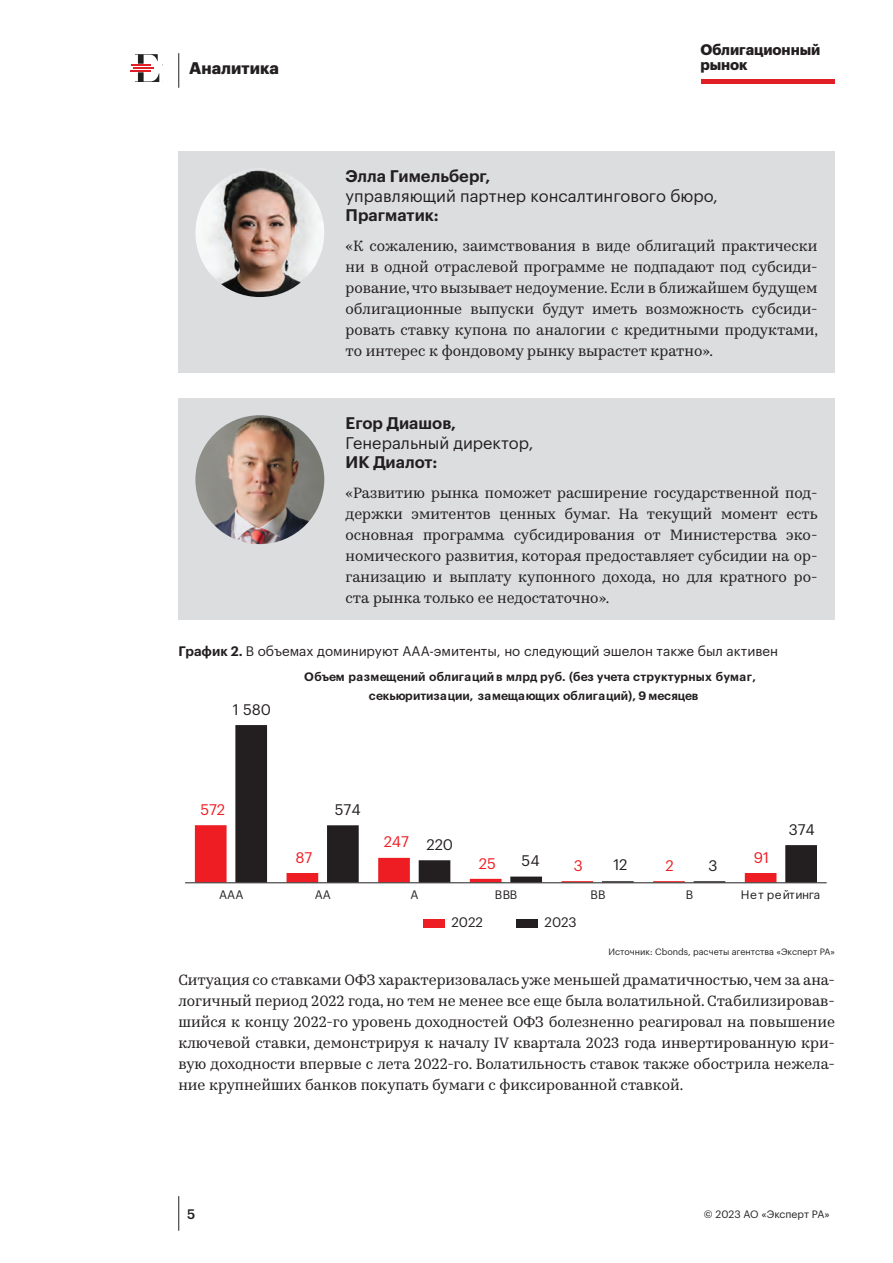
<style>
.page{position:relative;width:893px;height:1263px;background:#fff}
.page>*{position:absolute;margin:0;border:0;box-sizing:border-box;transform-origin:0 0}
.t1{font:16.5px "Graphik LC";color:#231f20}
.t2{font:600 16.5px "Graphik LC";color:#231f20}
.t3{font:700 16.5px "Graphik LC";color:#231f20}
.t4{font:15px/21px "Kazimir Text";color:#231f20;text-align:justify}
.t5{font:700 15px/14.7px "Graphik LC";letter-spacing:-.005em;color:#231f20}
.t6{font:15px "Graphik LC";letter-spacing:-.005em;color:#231f20}
.t7{font:15px "Graphik LC";letter-spacing:-.005em;color:#ee1d23}
.t8{font:13.5px "Graphik LC";color:#231f20}
.t9{font:500 13.5px "Graphik LC";color:#231f20}
.t10{font:600 12px/18.6px "Graphik LC";letter-spacing:.005em;color:#231f20;text-align:center}
.t11{font:12px "Graphik LC";letter-spacing:.005em;color:#231f20}
.t12{font:12px "Graphik LC";letter-spacing:.03em;color:#231f20}
.t13{font:10.5px "Graphik LC";color:#231f20}
.t14{font:9px "Graphik LC";color:#231f20}
.s1{font-weight:600}
</style>
<div class="page">
<hr style="left:130px;top:70px;width:21px;height:2px;background:#e01f26">
<hr style="left:133px;top:67px;width:21px;height:2px;background:#e01f26">
<svg style="left:131px;top:54px;width:27px;height:12px"></svg>
<svg style="left:135px;top:72px;width:24px;height:10px"></svg>
<hr style="left:178px;top:53px;width:1px;height:35px;background:#231f20">
<hr style="left:178px;top:1196px;width:1px;height:35px;background:#231f20">
<hr style="left:701px;top:79px;width:133px;height:4px;background:#e01f26">
<div style="left:178px;top:151px;width:656px;height:222px;background:#dcdddf"></div>
<img style="left:195px;top:168px;width:129px;height:129px;border-radius:64px">
<div style="left:178px;top:398px;width:656px;height:222px;background:#dcdddf"></div>
<img style="left:195px;top:415px;width:129px;height:129px;border-radius:64px">
<div style="left:195px;top:825px;width:32px;height:57px;background:#ee1d23"></div>
<svg style="left:235px;top:725px;width:582px;height:157px"></svg>
<hr style="left:185px;top:882px;width:642px;height:1px;background:#231f20">
<div style="left:423px;top:919px;width:22px;height:8px;background:#ee1d23"></div>
<div style="left:516px;top:919px;width:22px;height:8px;background:#231f20"></div>
<p class="t3" style="left:189px;top:56px;width:91px">Аналитика</p>
<p class="t5" style="left:700px;top:41px;width:122px">Облигационный рынок</p>
<p class="t2" style="left:346px;top:163px;width:146px">Элла Гимельберг,</p>
<p class="t1" style="left:346px;top:183px;width:374px">управляющий партнер консалтингового бюро,</p>
<p class="t2" style="left:346px;top:203px;width:95px">Прагматик:</p>
<p class="t4" style="left:346px;top:234px;width:474px">«К сожалению, заимствования в виде облигаций практически ни в одной отраслевой программе не подпадают под субсиди‑ рование, что вызывает недоумение. Если в ближайшем будущем облигационные выпуски будут иметь возможность субсиди‑ ровать ставку купона по аналогии с кредитными продуктами, то интерес к фондовому рынку вырастет кратно».</p>
<p class="t2" style="left:346px;top:410px;width:112px">Егор Диашов,</p>
<p class="t1" style="left:346px;top:430px;width:189px">Генеральный директор,</p>
<p class="t2" style="left:346px;top:450px;width:93px">ИК Диалот:</p>
<p class="t4" style="left:346px;top:481px;width:474px">«Развитию рынка поможет расширение государственной под‑ держки эмитентов ценных бумаг. На текущий момент есть основная программа субсидирования от Министерства эко‑ номического развития, которая предоставляет субсидии на ор‑ ганизацию и выплату купонного дохода, но для кратного ро‑ ста рынка только ее недостаточно».</p>
<p class="t8" style="left:178px;top:641px;width:601px"><span class="s1">График 2.</span> В объемах доминируют AAA-эмитенты, но следующий эшелон также был активен</p>
<p class="t6" style="left:233px;top:698px;width:40px">1 580</p>
<p class="t10" style="left:304px;top:666px;width:453px">Объем размещений облигаций в млрд руб. (без учета структурных бумаг, секьюритизации, замещающих облигаций), 9 месяцев</p>
<p class="t7" style="left:200px;top:798px;width:26px">572</p>
<p class="t7" style="left:295px;top:846px;width:18px">87</p>
<p class="t6" style="left:335px;top:798px;width:27px">574</p>
<p class="t7" style="left:384px;top:830px;width:27px">247</p>
<p class="t6" style="left:427px;top:833px;width:28px">220</p>
<p class="t6" style="left:522px;top:849px;width:19px">54</p>
<p class="t6" style="left:613px;top:854px;width:16px">12</p>
<p class="t6" style="left:708px;top:854px;width:11px">3</p>
<p class="t7" style="left:479px;top:852px;width:19px">25</p>
<p class="t7" style="left:574px;top:854px;width:11px">3</p>
<p class="t7" style="left:666px;top:855px;width:10px">2</p>
<p class="t7" style="left:754px;top:846px;width:17px">91</p>
<p class="t6" style="left:789px;top:818px;width:28px">374</p>
<p class="t11" style="left:219px;top:885px;width:26px">AAA</p>
<p class="t11" style="left:315px;top:885px;width:18px">AA</p>
<p class="t11" style="left:410px;top:885px;width:10px">A</p>
<p class="t11" style="left:495px;top:885px;width:24px">BBB</p>
<p class="t11" style="left:590px;top:885px;width:17px">BB</p>
<p class="t11" style="left:686px;top:885px;width:9px">B</p>
<p class="t12" style="left:741px;top:885px;width:81px">Нет рейтинга</p>
<p class="t8" style="left:451px;top:912px;width:33px">2022</p>
<p class="t8" style="left:545px;top:912px;width:34px">2023</p>
<p class="t14" style="left:608px;top:945px;width:228px">Источник: Cbonds, расчеты агентства «Эксперт РА»</p>
<p class="t4" style="left:178px;top:968px;width:658px">Ситуация со ставками ОФЗ характеризовалась уже меньшей драматичностью, чем за ана‑ логичный период 2022 года, но тем не менее все еще была волатильной. Стабилизировав‑ шийся к концу 2022‑го уровень доходностей ОФЗ болезненно реагировал на повышение ключевой ставки, демонстрируя к началу IV квартала 2023 года инвертированную кри‑ вую доходности впервые с лета 2022‑го. Волатильность ставок также обострила нежела‑ ние крупнейших банков покупать бумаги с фиксированной ставкой.</p>
<p class="t9" style="left:187px;top:1204px;width:10px">5</p>
<p class="t13" style="left:704px;top:1206px;width:127px">© 2023 АО «Эксперт РА»</p>
</div>
